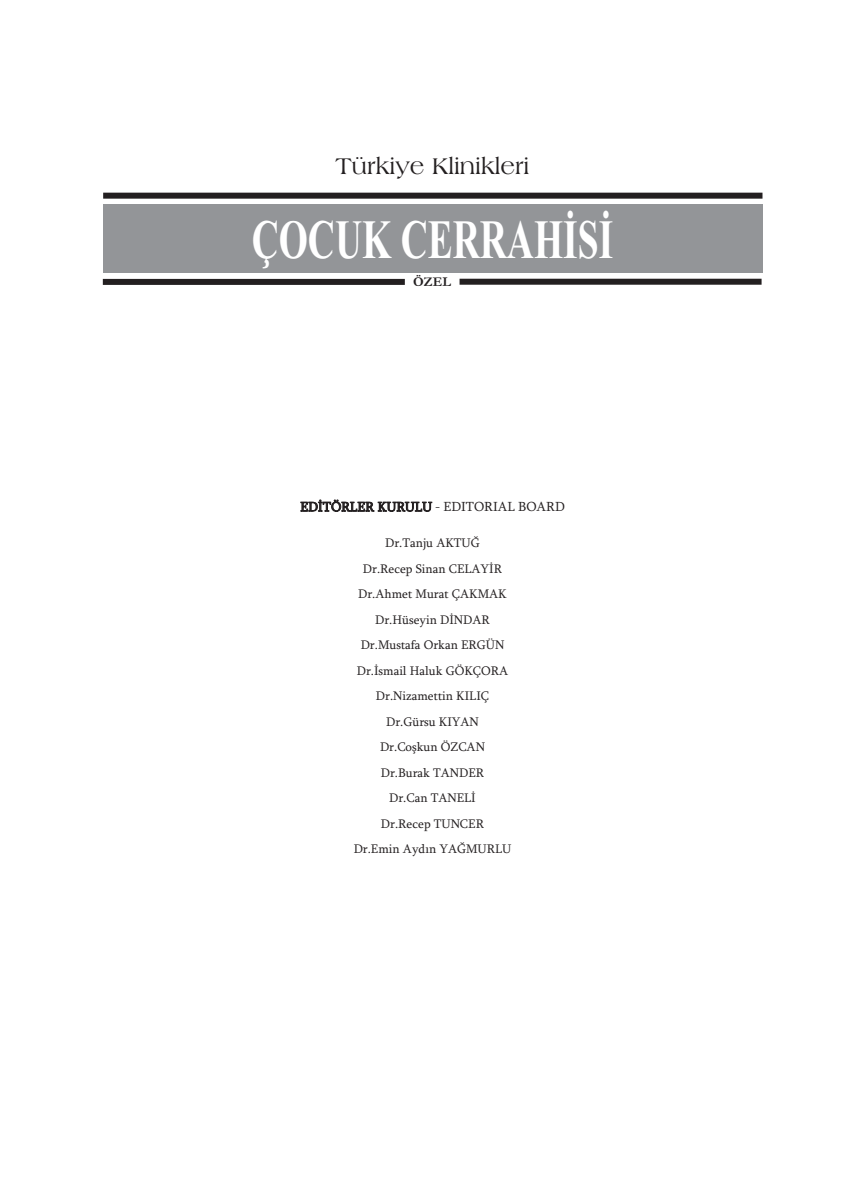
<style>
.page{position:relative;width:865px;height:1197px;background:#fff}
.page>*{position:absolute;margin:0;border:0;box-sizing:border-box;transform-origin:0 0}
.t1{font:700 55.35px "Times New Roman";color:#fff;scale:.68 1}
.t2{font:24px "Americana BT Roman";color:#231f20}
.t3{font:13.5px "Sylfaen";color:#231f20}
.t4{font:700 13.5px "Garamond";color:#231f20}
.t5{font:12.75px/25.5px "Sylfaen";color:#231f20;text-align:center}
</style>
<div class="page">
<div style="left:103px;top:204px;width:659px;height:68px;background:#939598"></div>
<div style="left:103px;top:193px;width:659px;height:6px;background:#231f20"></div>
<div style="left:103px;top:279px;width:302px;height:6px;background:#231f20"></div>
<div style="left:459px;top:279px;width:302px;height:6px;background:#231f20"></div>
<h2 class="t2" style="left:335px;top:152px;width:195px">Türkiye Klinikleri</h2>
<h1 class="t1" style="left:252px;top:207px;width:533px">ÇOCUK CERRAHİSİ</h1>
<p class="t4" style="left:413px;top:274px;width:39px">ÖZEL</p>
<p class="t3" style="left:300px;top:499px;width:266px">EDİTÖRLER KURULU - EDITORIAL BOARD</p>
<p class="t5" style="left:354px;top:530px;width:159px">Dr.Tanju AKTUĞ<br>Dr.Recep Sinan CELAYİR<br>Dr.Ahmet Murat ÇAKMAK<br>Dr.Hüseyin DİNDAR<br>Dr.Mustafa Orkan ERGÜN<br>Dr.İsmail Haluk GÖKÇORA<br>Dr.Nizamettin KILIÇ<br>Dr.Gürsu KIYAN<br>Dr.Coşkun ÖZCAN<br>Dr.Burak TANDER<br>Dr.Can TANELİ<br>Dr.Recep TUNCER<br>Dr.Emin Aydın YAĞMURLU</p>
</div>
